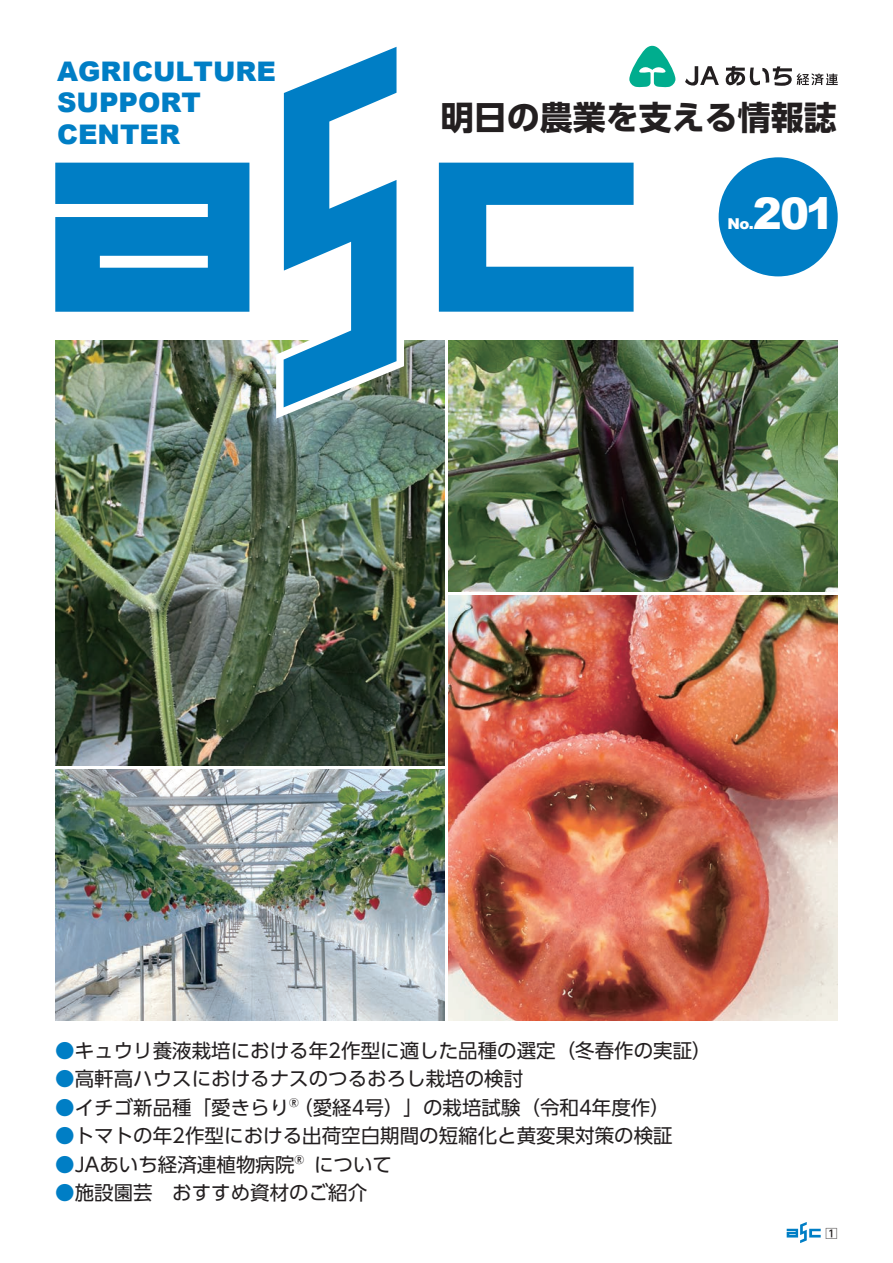
<style>
.page{position:relative;width:893px;height:1263px;background:#fff}
.page>*{position:absolute;margin:0;border:0;box-sizing:border-box;transform-origin:0 0}
.t1{font:900 43.5px "Arial";color:#fff}
.t2{font:700 33px "UD Shin Go Pr 6";color:#231f20}
.t3{font:900 27px/31.5px "Arial";color:#007ec5}
.t4{font:19.5px "UD Shin Go Pr 6";color:#231f20}
.t5{font:900 15px "Arial";color:#fff}
.t6{font:500 12px "UD Shin Go Pr 6";color:#231f20}
.s1{color:#007ec5}
</style>
<div class="page">
<svg style="left:787px;top:1222px;width:34px;height:21px"></svg>
<img style="left:449px;top:595px;width:389px;height:425px">
<img style="left:449px;top:340px;width:389px;height:251px">
<img style="left:55px;top:770px;width:389px;height:250px">
<img style="left:55px;top:340px;width:389px;height:425px">
<svg style="left:629px;top:45px;width:47px;height:42px"></svg>
<svg style="left:685px;top:66px;width:34px;height:20px"></svg>
<svg style="left:726px;top:66px;width:112px;height:20px"></svg>
<div style="left:719px;top:157px;width:119px;height:119px;background:#007ec5;border-radius:50%"></div>
<svg style="left:269px;top:46px;width:147px;height:384px"></svg>
<svg style="left:55px;top:162px;width:195px;height:150px"></svg>
<svg style="left:438px;top:162px;width:196px;height:150px"></svg>
<svg style="left:284px;top:47px;width:112px;height:360px"></svg>
<h3 class="t3" style="left:57px;top:55px;width:220px">AGRICULTURE<br>SUPPORT<br>CENTER</h3>
<h2 class="t2" style="left:441px;top:90px;width:397px">明日の農業を支える情報誌</h2>
<h1 class="t1" style="left:753px;top:182px;width:83px">201</h1>
<p class="t5" style="left:728px;top:213px;width:28px">No.</p>
<p class="t4" style="left:55px;top:1034px;width:658px"><span class="s1">●</span>キュウリ養液栽培における年2作型に適した品種の選定（冬春作の実証）</p>
<p class="t4" style="left:55px;top:1063px;width:470px"><span class="s1">●</span>高軒高ハウスにおけるナスのつるおろし栽培の検討</p>
<p class="t4" style="left:55px;top:1091px;width:616px"><span class="s1">●</span>イチゴ新品種「愛きらり®（愛経4号）」の栽培試験（令和4年度作）</p>
<p class="t4" style="left:55px;top:1120px;width:619px"><span class="s1">●</span>トマトの年2作型における出荷空白期間の短縮化と黄変果対策の検証</p>
<p class="t4" style="left:55px;top:1148px;width:338px"><span class="s1">●</span>JAあいち経済連植物病院®について</p>
<p class="t4" style="left:55px;top:1177px;width:314px"><span class="s1">●</span>施設園芸　おすすめ資材のご紹介</p>
<p class="t6" style="left:826px;top:1223px;width:13px">1</p>
</div>
